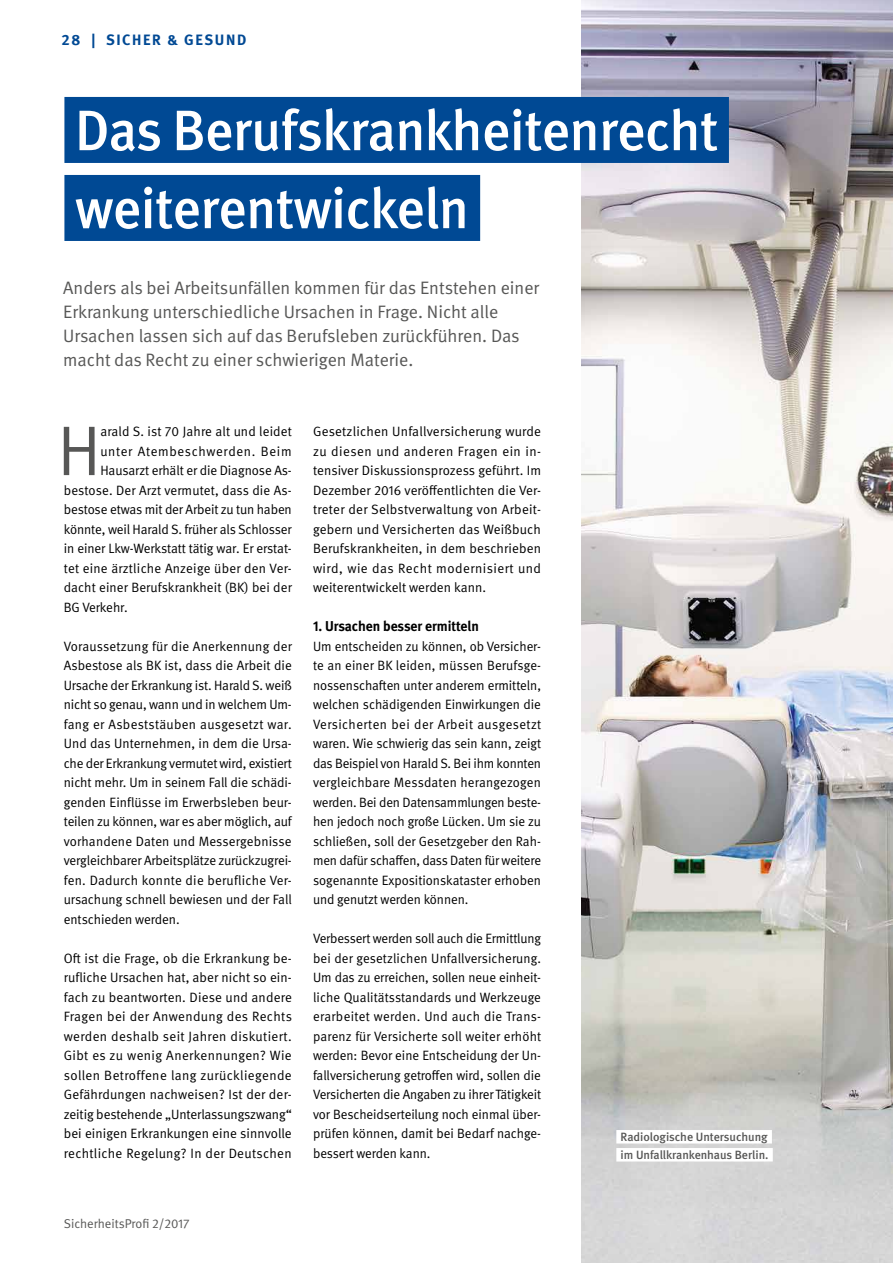
<style>
.page{position:relative;width:893px;height:1263px;background:#fff}
.page>*{position:absolute;margin:0;border:0;box-sizing:border-box;transform-origin:0 0}
.t1{font:70.35px "DGUV Meta";color:#575756}
.t2{font:500 57px/78px "DGUV Meta";letter-spacing:-.01em;color:#fff}
.t3{font:18px/24px "DGUV Meta";color:#575756}
.t4{font:700 15px "DGUV Meta";letter-spacing:.11em;color:#004994}
.t5{font:700 14.25px "DGUV Meta";letter-spacing:-.005em;color:#000}
.t6{font:13.5px/19.5px "DGUV Meta";color:#000;text-align:justify}
.t7{font:13.5px "DGUV Meta";letter-spacing:.05em;color:#000}
.t8{font:12.75px "DGUV Meta";color:#575756}
.t9{font:500 12px/18px "DGUV Meta";color:#575756}
</style>
<div class="page">
<img style="left:581px;top:0;width:312px;height:1263px">
<div style="left:64px;top:97px;width:665px;height:66px;background:#004994"></div>
<div style="left:64px;top:175px;width:416px;height:66px;background:#004994"></div>
<div style="left:616px;top:1130px;width:156px;height:13px;background:#fff"></div>
<div style="left:616px;top:1148px;width:157px;height:13px;background:#fff"></div>
<p class="t4" style="left:62px;top:31px;width:186px">28 | SICHER &amp; GESUND</p>
<h2 class="t2" style="left:75px;top:93px;width:645px">Das Berufskrankheitenrecht weiterentwickeln</h2>
<h3 class="t3" style="left:63px;top:277px;width:478px">Anders als bei Arbeitsunfällen kommen für das Entstehen einer Erkrankung unterschiedliche Ursachen in Frage. Nicht alle Ursachen lassen sich auf das Berufsleben zurückführen. Das macht das Recht zu einer schwierigen Materie.</h3>
<h1 class="t1" style="left:58px;top:410px;width:45px">H</h1>
<p class="t6" style="left:100px;top:422px;width:193px">arald S. ist 70 Jahre alt und leidet</p>
<p class="t7" style="left:100px;top:443px;width:193px">unter Atembeschwerden. Beim</p>
<p class="t6" style="left:100px;top:461px;width:193px">Hausarzt erhält er die Diagnose As-</p>
<p class="t6" style="left:64px;top:480px;width:229px">bestose. Der Arzt vermutet, dass die As-</p>
<p class="t6" style="left:64px;top:500px;width:230px">bestose etwas mit der Arbeit zu tun haben</p>
<p class="t6" style="left:64px;top:519px;width:229px">könnte, weil Harald S. früher als Schlosser</p>
<p class="t6" style="left:64px;top:539px;width:229px">in einer Lkw-Werkstatt tätig war. Er erstat-</p>
<p class="t6" style="left:64px;top:558px;width:229px">tet eine ärztliche Anzeige über den Ver-</p>
<p class="t6" style="left:64px;top:578px;width:230px">dacht einer Berufskrankheit (BK) bei der</p>
<p class="t6" style="left:64px;top:597px;width:65px">BG Verkehr.</p>
<p class="t6" style="left:64px;top:636px;width:230px">Voraussetzung für die Anerkennung der Asbestose als BK ist, dass die Arbeit die Ursache der Erkrankung ist. Harald S. weiß nicht so genau, wann und in welchem Um&shy;fang er Asbeststäuben ausgesetzt war.<br>Und das Unternehmen, in dem die Ursa&shy;che der Erkrankung vermutet wird, existiert nicht mehr. Um in seinem Fall die schädi&shy;genden Einflüsse im Erwerbsleben beur&shy;teilen zu können, war es aber möglich, auf vorhandene Daten und Messergebnisse vergleichbarer Arbeitsplätze zurückzugrei&shy;fen. Dadurch konnte die berufliche Ver&shy;ursachung schnell bewiesen und der Fall entschieden werden.</p>
<p class="t6" style="left:64px;top:948px;width:230px">Oft ist die Frage, ob die Erkrankung be&shy;rufliche Ursachen hat, aber nicht so ein&shy;fach zu beantworten. Diese und andere Fragen bei der Anwendung des Rechts werden deshalb seit Jahren diskutiert.<br>Gibt es zu wenig Anerkennungen? Wie sollen Betroffene lang zurückliegende Gefährdungen nachweisen? Ist der der&shy;zeitig bestehende „Unterlassungszwang“ bei einigen Erkrankungen eine sinnvolle rechtliche Regelung? In der Deutschen</p>
<p class="t6" style="left:313px;top:422px;width:230px">Gesetzlichen Unfallversicherung wurde zu diesen und anderen Fragen ein in&shy;tensiver Diskussionsprozess geführt. Im Dezember 2016 veröffentlichten die Ver&shy;treter der Selbstverwaltung von Arbeit&shy;gebern und Versicherten das Weißbuch Berufskrankheiten, in dem beschrieben wird, wie das Recht modernisiert und weiterentwickelt werden kann.</p>
<p class="t5" style="left:313px;top:618px;width:167px">1. Ursachen besser ermitteln</p>
<p class="t6" style="left:313px;top:636px;width:230px">Um entscheiden zu können, ob Versicher&shy;te an einer BK leiden, müssen Berufsge&shy;nossenschaften unter anderem ermitteln, welchen schädigenden Einwirkungen die Versicherten bei der Arbeit ausgesetzt waren. Wie schwierig das sein kann, zeigt das Beispiel von Harald S. Bei ihm konnten vergleichbare Messdaten herangezogen werden. Bei den Datensammlungen beste&shy;hen jedoch noch große Lücken. Um sie zu schließen, soll der Gesetzgeber den Rah&shy;men dafür schaffen, dass Daten für weitere sogenannte Expositionskataster erhoben und genutzt werden können.</p>
<p class="t6" style="left:313px;top:929px;width:230px">Verbessert werden soll auch die Ermittlung bei der gesetzlichen Unfallversicherung.<br>Um das zu erreichen, sollen neue einheit&shy;liche Qualitätsstandards und Werkzeuge erarbeitet werden. Und auch die Trans&shy;parenz für Versicherte soll weiter erhöht werden: Bevor eine Entscheidung der Un&shy;fallversicherung getroffen wird, sollen die Versicherten die Angaben zu ihrer Tätigkeit vor Bescheidserteilung noch einmal über&shy;prüfen können, damit bei Bedarf nachge&shy;bessert werden kann.</p>
<p class="t8" style="left:64px;top:1216px;width:127px">SicherheitsProfi 2/2017</p>
<p class="t9" style="left:621px;top:1129px;width:149px">Radiologische Untersuchung im Unfallkrankenhaus Berlin.</p>
</div>
